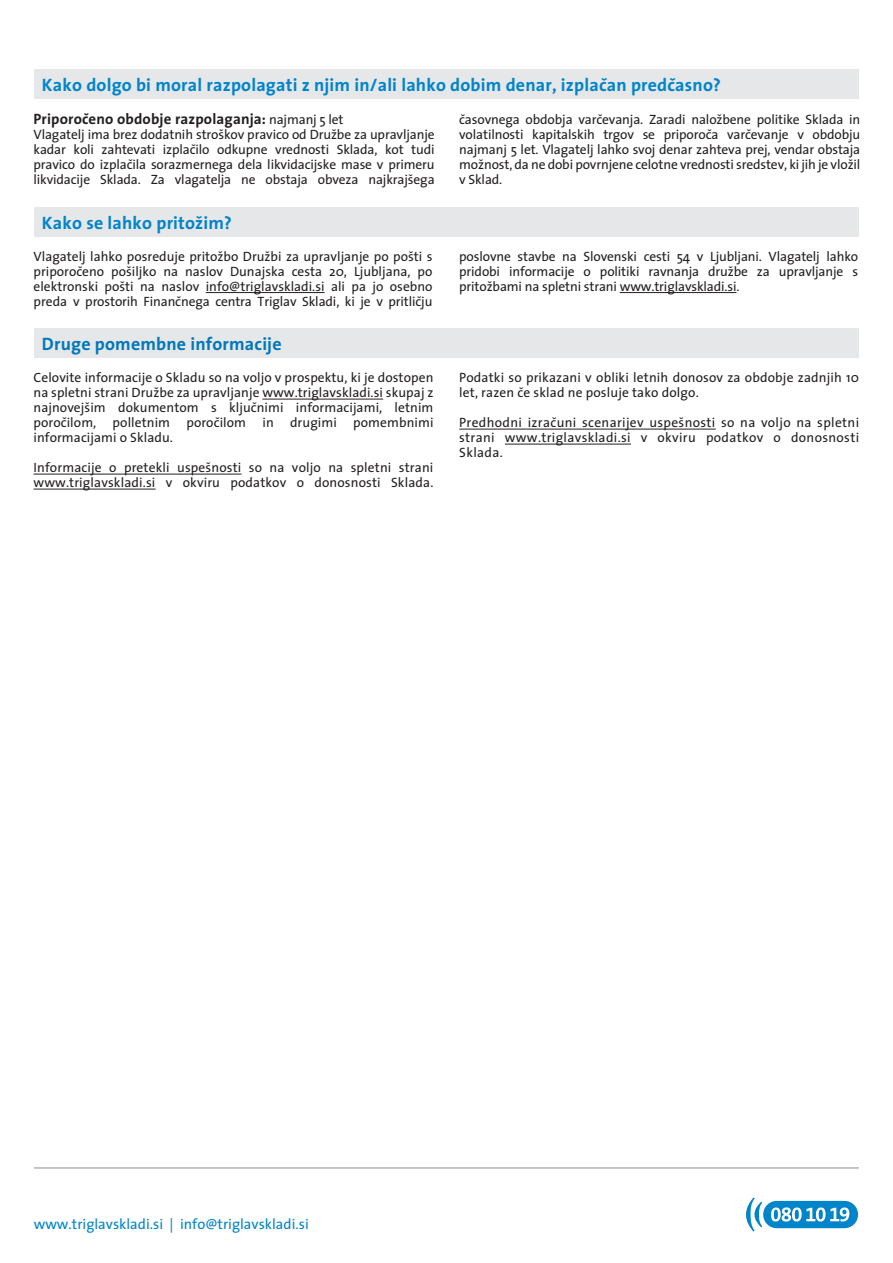
<style>
.page{position:relative;width:893px;height:1263px;background:#fff}
.page>*{position:absolute;margin:0;border:0;box-sizing:border-box;transform-origin:0 0}
.t1{font:700 18px "Slo The Sans";letter-spacing:.01em;color:#0084ca}
.t2{font:700 18px "Slo The Sans";letter-spacing:.01em;color:#0078b9}
.t3{font:700 15px "Slo The Sans";letter-spacing:.01em;color:#231f20}
.t4{font:14.7px "Slo The Sans Plain";color:#0084ca}
.t5{font:13.5px/15px "Slo The Sans Plain";letter-spacing:.005em;color:#231f20;text-align:justify}
.s1{font-family:"Slo The Sans Plain";font-weight:400;font-size:13.5px}
</style>
<div class="page">
<div style="left:34px;top:69px;width:825px;height:29px;background:#e6e7e9"></div>
<div style="left:34px;top:207px;width:825px;height:29px;background:#e6e7e9"></div>
<hr style="left:206px;top:292px;width:119px;height:1px;background:#231f20">
<div style="left:34px;top:328px;width:825px;height:30px;background:#e6e7e9"></div>
<hr style="left:262px;top:399px;width:121px;height:1px;background:#231f20">
<hr style="left:34px;top:474px;width:208px;height:1px;background:#231f20">
<hr style="left:34px;top:489px;width:122px;height:1px;background:#231f20">
<hr style="left:34px;top:1167px;width:825px;height:2px;background:#b2b3b7">
<svg style="left:746px;top:1197px;width:112px;height:34px"></svg>
<hr style="left:620px;top:292px;width:116px;height:1px;background:#231f20">
<hr style="left:459px;top:429px;width:257px;height:1px;background:#231f20">
<hr style="left:505px;top:444px;width:126px;height:1px;background:#231f20">
<h1 class="t1" style="left:42px;top:74px;width:680px">Kako dolgo bi moral razpolagati z njim in/ali lahko dobim denar, izplačan predčasno?</h1>
<p class="t3" style="left:34px;top:110px;width:312px">Priporočeno obdobje razpolaganja: <span class="s1">najmanj 5 let</span></p>
<p class="t5" style="left:33px;top:127px;width:403px">Vlagatelj ima brez dodatnih stroškov pravico od Družbe za upravljanje kadar koli zahtevati izplačilo odkupne vrednosti Sklada, kot tudi pravico do izplačila sorazmernega dela likvidacijske mase v primeru likvidacije Sklada. Za vlagatelja ne obstaja obveza najkrajšega</p>
<h1 class="t1" style="left:42px;top:212px;width:192px">Kako se lahko pritožim?</h1>
<p class="t5" style="left:34px;top:249px;width:401px">Vlagatelj lahko posreduje pritožbo Družbi za upravljanje po pošti s priporočeno pošiljko na naslov Dunajska cesta 20, Ljubljana, po elektronski pošti na naslov info@triglavskladi.si ali pa jo osebno preda v prostorih Finančnega centra Triglav Skladi, ki je v pritličju</p>
<h1 class="t2" style="left:42px;top:334px;width:241px">Druge pomembne informacije</h1>
<p class="t5" style="left:34px;top:370px;width:402px">Celovite informacije o Skladu so na voljo v prospektu, ki je dostopen na spletni strani Družbe za upravljanje www.triglavskladi.si skupaj z najnovejšim dokumentom s ključnimi informacijami, letnim poročilom, polletnim poročilom in drugimi pomembnimi informacijami o Skladu.</p>
<p class="t5" style="left:34px;top:460px;width:401px">Informacije o pretekli uspešnosti so na voljo na spletni strani www.triglavskladi.si v okviru podatkov o donosnosti Sklada.</p>
<p class="t5" style="left:459px;top:112px;width:403px">časovnega obdobja varčevanja. Zaradi naložbene politike Sklada in volatilnosti kapitalskih trgov se priporoča varčevanje v obdobju najmanj 5 let. Vlagatelj lahko svoj denar zahteva prej, vendar obstaja možnost, da ne dobi povrnjene celotne vrednosti sredstev, ki jih je vložil v Sklad.</p>
<p class="t5" style="left:459px;top:249px;width:401px">poslovne stavbe na Slovenski cesti 54 v Ljubljani. Vlagatelj lahko pridobi informacije o politiki ravnanja družbe za upravljanje s pritožbami na spletni strani www.triglavskladi.si.</p>
<p class="t5" style="left:459px;top:370px;width:401px">Podatki so prikazani v obliki letnih donosov za obdobje zadnjih 10 let, razen če sklad ne posluje tako dolgo.</p>
<p class="t5" style="left:459px;top:415px;width:402px">Predhodni izračuni scenarijev uspešnosti so na voljo na spletni strani www.triglavskladi.si v okviru podatkov o donosnosti Sklada.</p>
<p class="t4" style="left:34px;top:1216px;width:277px">www.triglavskladi.si | info@triglavskladi.si</p>
</div>
